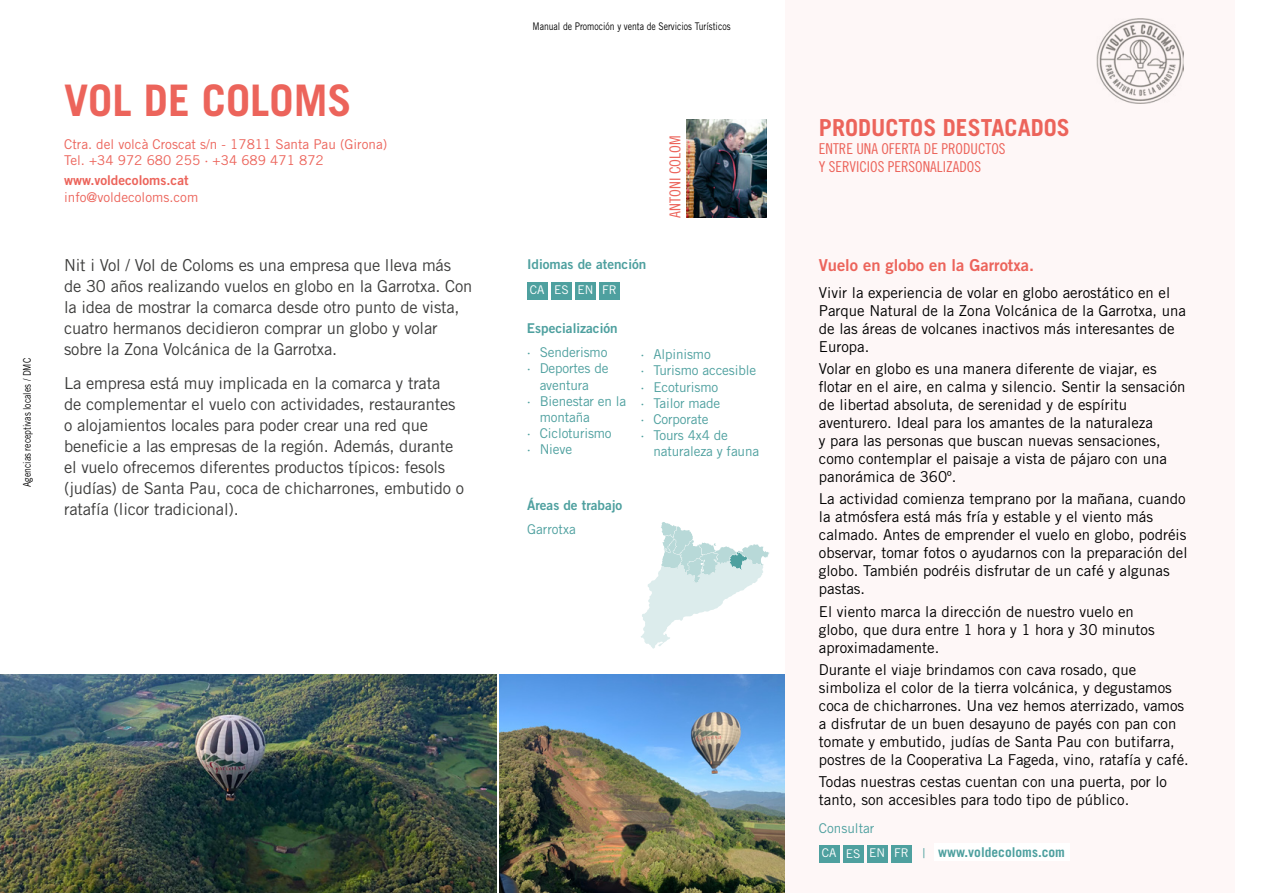
<style>
.page{position:relative;width:1263px;height:893px;background:#fff}
.page>*{position:absolute;margin:0;border:0;box-sizing:border-box;transform-origin:0 0}
.t1{font:700 43.5px "Trade Gothic LT Std";color:#ec645b}
.t2{font:700 23.4px "Trade Gothic LT Std";color:#ec645b}
.t3{font:16.5px/21px "Trade Gothic LT Std";letter-spacing:-.01em;color:#3c3c3b}
.t4{font:16.5px "Trade Gothic LT Std Bd 2";color:#ec645b}
.t5{font:15px/18px "Trade Gothic LT Std";color:#000}
.t6{font:15px/18px "Trade Gothic LT Std Cn 18";color:#ec645b}
.t7{font:15px "Trade Gothic LT Std Cn 18";color:#ec645b;scale:1.04 1}
.t8{font:13.5px/16.2px "Trade Gothic LT Std";letter-spacing:-.01em;color:#4ea09f}
.t9{font:13.5px/16.2px "Trade Gothic LT Std";color:#ec645b}
.t10{font:13.5px "Trade Gothic LT Std Bd 2";color:#4ea09f}
.t11{font:700 13.5px/23.9px "Trade Gothic LT Std";color:#4ea09f}
.t12{font:13.5px "Trade Gothic LT Std Bd 2";color:#ec645b}
.t13{font:12px "Trade Gothic LT Std";color:#fff}
.t14{font:10.5px "Trade Gothic LT Std";color:#000;scale:.82 1}
.t15{font:10.5px "Trade Gothic LT Std";color:#3c3c3b}
.s1{font-weight:400}
.s2{font-weight:400;font-size:12px;color:#fff}
</style>
<div class="page">
<div style="left:785px;top:0;width:449px;height:893px;background:#fef7f7"></div>
<div style="left:527px;top:282px;width:20px;height:17px;background:#4ea09f"></div>
<div style="left:551px;top:282px;width:21px;height:18px;background:#4ea09f"></div>
<div style="left:575px;top:282px;width:21px;height:17px;background:#4ea09f"></div>
<div style="left:599px;top:282px;width:21px;height:17px;background:#4ea09f"></div>
<img style="left:1097px;top:18px;width:86px;height:86px">
<div style="left:819px;top:845px;width:20px;height:17px;background:#4ea09f"></div>
<div style="left:843px;top:845px;width:20px;height:18px;background:#4ea09f"></div>
<div style="left:867px;top:845px;width:20px;height:17px;background:#4ea09f"></div>
<div style="left:891px;top:845px;width:20px;height:17px;background:#4ea09f"></div>
<div style="left:934px;top:843px;width:135px;height:18px;background:#fff"></div>
<svg style="left:641px;top:522px;width:128px;height:127px"></svg>
<img style="left:687px;top:119px;width:80px;height:99px">
<img style="left:500px;top:674px;width:285px;height:219px">
<img style="left:0;top:674px;width:496px;height:219px">
<hr style="left:1262px;top:0;width:1px;height:893px;background:#3c3c3b">
<p class="t14" style="left:21px;top:487px;width:159px;rotate:-90deg">Agencias receptivas locales / DMC</p>
<h1 class="t1" style="left:64px;top:74px;width:289px">VOL DE COLOMS</h1>
<p class="t9" style="left:64px;top:136px;width:325px">Ctra. del volcà Croscat s/n - 17811 Santa Pau (Girona)<br>Tel. +34 972 680 255 · +34 689 471 872</p>
<p class="t12" style="left:64px;top:172px;width:126px">www.voldecoloms.cat</p>
<p class="t9" style="left:64px;top:188px;width:136px">info@voldecoloms.com</p>
<p class="t3" style="left:64px;top:255px;width:410px">Nit i Vol / Vol de Coloms es una empresa que lleva más de 30 años realizando vuelos en globo en la Garrotxa. Con la idea de mostrar la comarca desde otro punto de vista, cuatro hermanos decidieron comprar un globo y volar sobre la Zona Volcánica de la Garrotxa.</p>
<p class="t3" style="left:64px;top:373px;width:401px">La empresa está muy implicada en la comarca y trata<br>de complementar el vuelo con actividades, restaurantes o alojamientos locales para poder crear una red que beneficie a las empresas de la región. Además, durante el vuelo ofrecemos diferentes productos típicos: fesols (judías) de Santa Pau, coca de chicharrones, embutido o ratafía (licor tradicional).</p>
<p class="t14" style="left:532px;top:20px;width:243px">Manual de Promoción y venta de Servicios Turísticos</p>
<p class="t10" style="left:527px;top:256px;width:121px">Idiomas de atención</p>
<p class="t13" style="left:530px;top:283px;width:88px">CA ES EN FR</p>
<p class="t7" style="left:666px;top:218px;width:81px;rotate:-90deg">ANTONI COLOM</p>
<p class="t10" style="left:527px;top:319px;width:92px">Especialización</p>
<p class="t8" style="left:527px;top:344px;width:82px">· Senderismo</p>
<p class="t8" style="left:527px;top:360px;width:83px">· Deportes de</p>
<p class="t8" style="left:540px;top:377px;width:51px">aventura</p>
<p class="t8" style="left:527px;top:393px;width:101px">· Bienestar en la</p>
<p class="t8" style="left:540px;top:409px;width:52px">montaña</p>
<p class="t8" style="left:527px;top:425px;width:86px">· Cicloturismo</p>
<p class="t8" style="left:527px;top:441px;width:47px">· Nieve</p>
<p class="t10" style="left:527px;top:496px;width:97px">Áreas de trabajo</p>
<p class="t8" style="left:527px;top:521px;width:50px">Garrotxa</p>
<p class="t8" style="left:641px;top:346px;width:117px">· Alpinismo<br>· Turismo accesible · Ecoturismo<br>· Tailor made<br>· Corporate<br>· Tours 4x4 de</p>
<p class="t8" style="left:653px;top:443px;width:107px">naturaleza y fauna</p>
<p class="t15" style="left:16px;top:867px;width:14px">18</p>
<h2 class="t2" style="left:819px;top:113px;width:252px">PRODUCTOS DESTACADOS</h2>
<p class="t6" style="left:819px;top:140px;width:188px">ENTRE UNA OFERTA DE PRODUCTOS<br>Y SERVICIOS PERSONALIZADOS</p>
<p class="t4" style="left:819px;top:255px;width:217px">Vuelo en globo en la Garrotxa.</p>
<p class="t5" style="left:819px;top:283px;width:368px">Vivir la experiencia de volar en globo aerostático en el Parque Natural de la Zona Volcánica de la Garrotxa, una de las áreas de volcanes inactivos más interesantes de Europa.</p>
<p class="t5" style="left:819px;top:360px;width:368px">Volar en globo es una manera diferente de viajar, es flotar en el aire, en calma y silencio. Sentir la sensación de libertad absoluta, de serenidad y de espíritu aventurero. Ideal para los amantes de la naturaleza<br>y para las personas que buscan nuevas sensaciones, como contemplar el paisaje a vista de pájaro con una panorámica de 360º.</p>
<p class="t5" style="left:819px;top:490px;width:370px">La actividad comienza temprano por la mañana, cuando la atmósfera está más fría y estable y el viento más calmado. Antes de emprender el vuelo en globo, podréis observar, tomar fotos o ayudarnos con la preparación del globo. También podréis disfrutar de un café y algunas pastas.</p>
<p class="t5" style="left:819px;top:602px;width:337px">El viento marca la dirección de nuestro vuelo en globo, que dura entre 1 hora y 1 hora y 30 minutos aproximadamente.</p>
<p class="t5" style="left:819px;top:660px;width:371px">Durante el viaje brindamos con cava rosado, que simboliza el color de la tierra volcánica, y degustamos coca de chicharrones. Una vez hemos aterrizado, vamos a disfrutar de un buen desayuno de payés con pan con tomate y embutido, judías de Santa Pau con butifarra, postres de la Cooperativa La Fageda, vino, ratafía y café.</p>
<p class="t5" style="left:819px;top:773px;width:350px">Todas nuestras cestas cuentan con una puerta, por lo tanto, son accesibles para todo tipo de público.</p>
<p class="t11" style="left:819px;top:816px;width:248px"><span class="s1">Consultar<br></span><span class="s2">CA ES EN FR</span> <span class="s1">|</span> www.voldecoloms.com</p>
</div>
